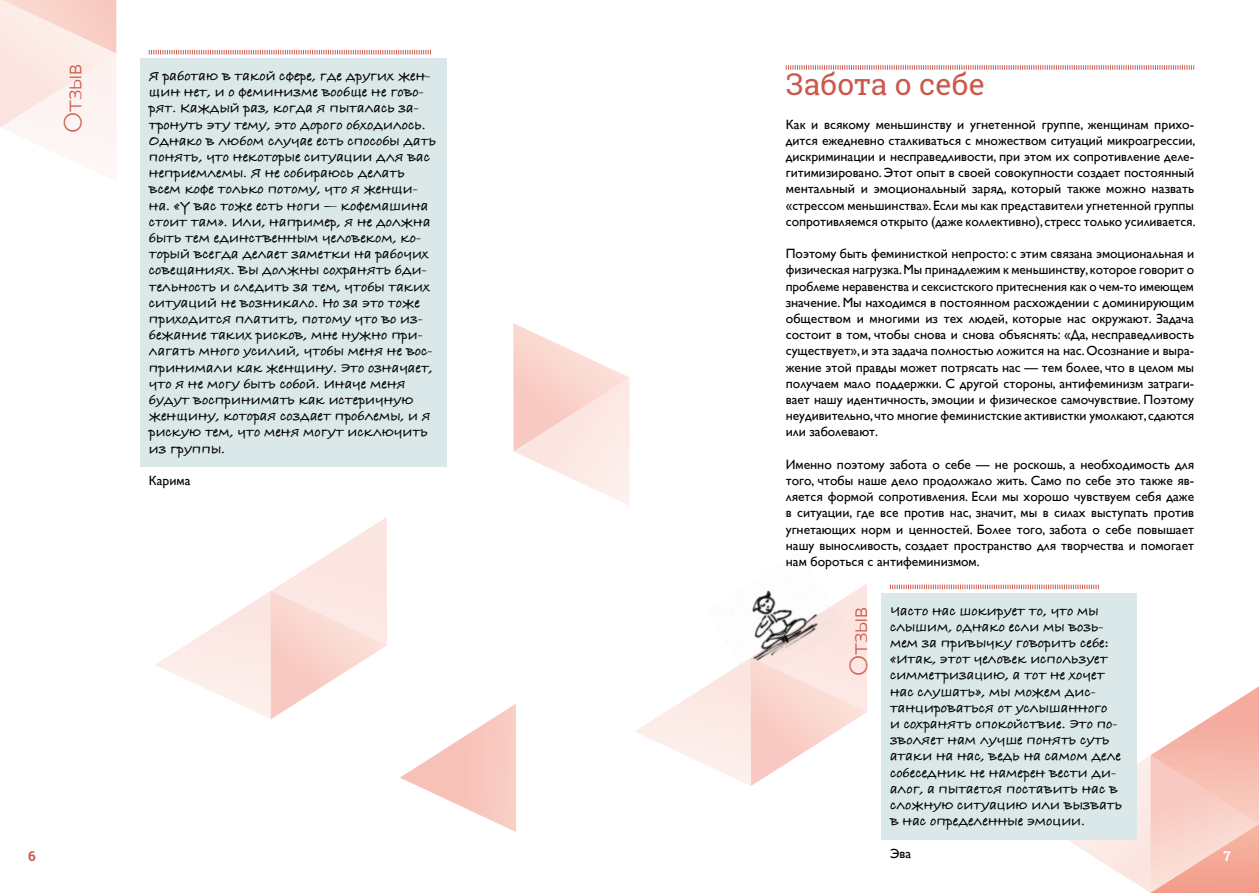
<style>
.page{position:relative;width:1259px;height:893px;background:#fff}
.page>*{position:absolute;margin:0;border:0;box-sizing:border-box;transform-origin:0 0}
.t1{font:30px "Roboto Slab";color:#cc594d}
.t2{font:300 25.65px "Gill Sans";color:#cc594d}
.t3{font:700 15px/16.2px "Bradley Hand ITCTT";color:#000}
.t4{font:13.5px/16.2px "Gill Sans";color:#000;text-align:justify}
.t5{font:700 13.5px "Roboto Slab";color:#cc594d}
.t6{font:700 13.5px "Roboto Slab";color:#fff}
</style>
<div class="page">
<svg style="left:0;top:0;width:117px;height:164px"></svg>
<svg style="left:1068px;top:672px;width:191px;height:221px"></svg>
<svg style="left:400px;top:704px;width:116px;height:128px"></svg>
<svg style="left:513px;top:323px;width:117px;height:182px"></svg>
<svg style="left:155px;top:517px;width:232px;height:202px"></svg>
<div style="left:140px;top:59px;width:306px;height:408px;background:#dbe8e9"></div>
<svg style="left:149px;top:50px;width:282px;height:4px"></svg>
<svg style="left:786px;top:65px;width:408px;height:5px"></svg>
<div style="left:881px;top:593px;width:255px;height:247px;background:#dbe8e9"></div>
<svg style="left:890px;top:585px;width:209px;height:4px"></svg>
<svg style="left:635px;top:584px;width:232px;height:202px"></svg>
<h2 class="t2" style="left:53px;top:133px;width:71px;rotate:-90deg">Отзыв</h2>
<p class="t3" style="left:149px;top:67px;width:289px">Я работаю в такой сфере, где других жен&shy;щин нет, и о феминизме вообще не гово&shy;рят. Каждый раз, когда я пыталась за&shy;тронуть эту тему, это дорого обходилось.<br>Однако в любом случае есть способы дать понять, что некоторые ситуации для вас неприемлемы. Я не собираюсь делать всем кофе только потому, что я женщи&shy;на. «У вас тоже есть ноги — кофемашина стоит там». Или, например, я не должна быть тем единственным человеком, ко&shy;торый всегда делает заметки на рабочих совещаниях. Вы должны сохранять бди&shy;тельность и следить за тем, чтобы таких ситуаций не возникало. Но за это тоже приходится платить, потому что во из&shy;бежание таких рисков, мне нужно при&shy;лагать много усилий, чтобы меня не вос&shy;принимали как женщину. Это означает, что я не могу быть собой. Иначе меня будут воспринимать как истеричную женщину, которая создает проблемы, и я рискую тем, что меня могут исключить из группы.</p>
<p class="t4" style="left:149px;top:472px;width:43px">Карима</p>
<h1 class="t1" style="left:786px;top:64px;width:200px">Забота о себе</h1>
<p class="t4" style="left:786px;top:116px;width:411px">Как и всякому меньшинству и угнетенной группе, женщинам прихо&shy;дится ежедневно сталкиваться с множеством ситуаций микроагрессии, дискриминации и несправедливости, при этом их сопротивление деле&shy;гитимизировано. Этот опыт в своей совокупности создает постоянный ментальный и эмоциональный заряд, который также можно назвать «стрессом меньшинства». Если мы как представители угнетенной группы сопротивляемся открыто (даже коллективно), стресс только усиливается.</p>
<p class="t4" style="left:786px;top:245px;width:410px">Поэтому быть феминисткой непросто: с этим связана эмоциональная и физическая нагрузка. Мы принадлежим к меньшинству, которое говорит о проблеме неравенства и сексистского притеснения как о чем-то имеющем значение. Мы находимся в постоянном расхождении с доминирующим обществом и многими из тех людей, которые нас окружают. Задача состоит в том, чтобы снова и снова объяснять: «Да, несправедливость существует», и эта задача полностью ложится на нас. Осознание и выра&shy;жение этой правды может потрясать нас — тем более, что в целом мы получаем мало поддержки. С другой стороны, антифеминизм затраги&shy;вает нашу идентичность, эмоции и физическое самочувствие. Поэтому неудивительно, что многие феминистские активистки умолкают, сдаются или заболевают.</p>
<p class="t4" style="left:786px;top:456px;width:410px">Именно поэтому забота о себе — не роскошь, а необходимость для того, чтобы наше дело продолжало жить. Само по себе это также яв&shy;ляется формой сопротивления. Если мы хорошо чувствуем себя даже в ситуации, где все против нас, значит, мы в силах выступать против угнетающих норм и ценностей. Более того, забота о себе повышает нашу выносливость, создает пространство для творчества и помогает нам бороться с антифеминизмом.</p>
<p class="t3" style="left:890px;top:602px;width:234px">Часто нас шокирует то, что мы слышим, однако если мы возь&shy;мем за привычку говорить себе: «Итак, этот человек использует симметризацию, а тот не хочет нас слушать», мы можем дис&shy;танцироваться от услышанного<br>и сохранять спокойствие. Это по&shy;зволяет нам лучше понять суть атаки на нас, ведь на самом деле собеседник не намерен вести ди&shy;алог, а пытается поставить нас в сложную ситуацию или вызвать в нас определенные эмоции.</p>
<p class="t4" style="left:890px;top:845px;width:23px">Эва</p>
<h2 class="t2" style="left:838px;top:676px;width:71px;rotate:-90deg">Отзыв</h2>
<p class="t5" style="left:28px;top:847px;width:9px">6</p>
<p class="t6" style="left:1223px;top:847px;width:9px">7</p>
</div>
